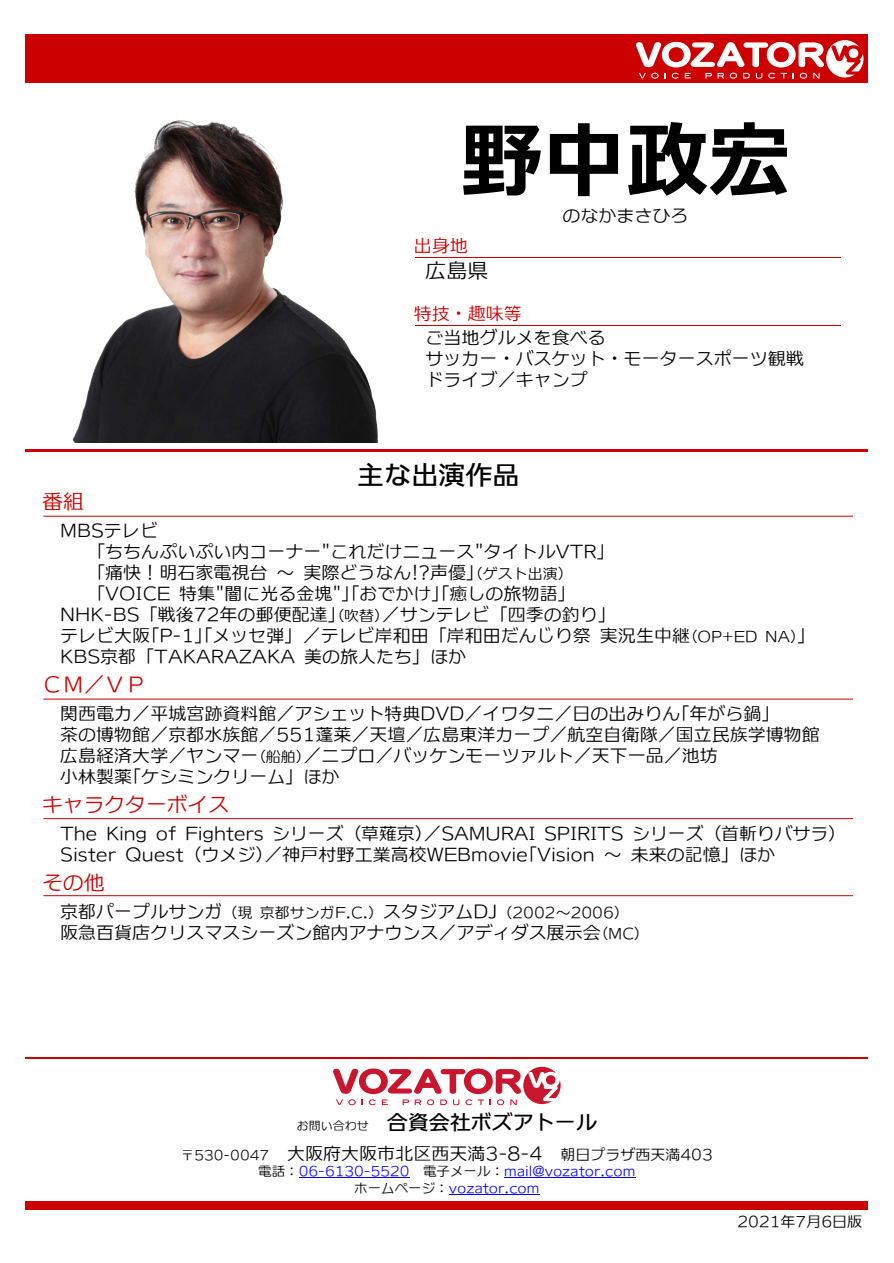
<style>
.page{position:relative;width:894px;height:1263px;background:#fff}
.page>*{position:absolute;margin:0;border:0;box-sizing:border-box;transform-origin:0 0}
.t1{font:82.5px "TA Universal Line DSP E";color:#000}
.t2{font:27px "TA Universal Line DSP D";color:#000}
.t3{font:21px "TA Universal Line DSP L";letter-spacing:-.01em;color:#c00}
.t4{font:21px "TA Universal Line DSP D";color:#000}
.t5{font:21px "TA Universal Line DSP L";color:#000}
.t6{font:18px/21px "TA Universal Line DSP L";color:#000}
.t7{font:18px "TA Universal Line DSP L";color:#c00}
.t8{font:15px "TA Universal Line DSP L";color:#000}
.t9{font:13.5px/16.5px "TA Universal Line DSP L";color:#00f;text-align:center}
.s1{font-size:15px}
.s2{font-size:18px}
.s3{font-family:"TA Universal Line DSP L";font-size:12px}
.s4{font-size:13.5px}
.s5{color:#000}
</style>
<div class="page">
<div style="left:26px;top:34px;width:841px;height:49px;background:#c00"></div>
<svg style="left:636px;top:40px;width:227px;height:39px"></svg>
<div style="left:26px;top:1202px;width:841px;height:8px;background:#c00"></div>
<hr style="left:26px;top:1057px;width:841px;height:2px;background:#c00">
<hr style="left:26px;top:449px;width:841px;height:2px;background:#c00">
<hr style="left:414px;top:325px;width:426px;height:1px;background:#c00">
<hr style="left:414px;top:257px;width:426px;height:1px;background:#c00">
<svg style="left:333px;top:1067px;width:227px;height:38px"></svg>
<hr style="left:299px;top:1177px;width:110px;height:1px;background:#00f">
<hr style="left:504px;top:1177px;width:131px;height:1px;background:#00f">
<hr style="left:448px;top:1194px;width:91px;height:1px;background:#00f">
<svg style="left:43px;top:515px;width:810px;height:2px;background:#e57f7f"></svg>
<svg style="left:43px;top:698px;width:810px;height:2px;background:#e57f7f"></svg>
<svg style="left:43px;top:818px;width:810px;height:1px"></svg>
<svg style="left:43px;top:895px;width:810px;height:1px"></svg>
<img style="left:72px;top:120px;width:306px;height:322px">
<h1 class="t1" style="left:460px;top:118px;width:331px">野中政宏</h1>
<p class="t6" style="left:562px;top:205px;width:128px">のなかまさひろ</p>
<p class="t5" style="left:425px;top:260px;width:65px">広島県</p>
<p class="t7" style="left:413px;top:236px;width:56px">出身地</p>
<p class="t7" style="left:413px;top:304px;width:110px">特技・趣味等</p>
<p class="t6" style="left:425px;top:327px;width:380px">ご当地グルメを食べる<br>サッカー・バスケット・モータースポーツ観戦ドライブ／キャンプ</p>
<h2 class="t2" style="left:357px;top:461px;width:164px">主な出演作品</h2>
<p class="t3" style="left:42px;top:490px;width:43px">番組</p>
<p class="t6" style="left:60px;top:520px;width:99px">MBSテレビ</p>
<p class="t6" style="left:96px;top:541px;width:511px">｢ちちんぷいぷい内コーナー"これだけニュース"タイトルVTR｣</p>
<p class="t6" style="left:96px;top:562px;width:470px">｢痛快！明石家電視台～実際どうなん!?声優｣<span class="s1">(ゲスト出演)</span></p>
<p class="t6" style="left:96px;top:583px;width:472px">｢VOICE 特集"闇に光る金塊"｣｢おでかけ｣｢癒しの旅物語｣</p>
<p class="t6" style="left:60px;top:604px;width:548px">NHK-BS ｢戦後72年の郵便配達｣<span class="s1">(吹替)</span>／サンテレビ｢四季の釣り｣</p>
<p class="t6" style="left:60px;top:625px;width:747px">テレビ大阪｢P-1｣｢メッセ弾｣／テレビ岸和田｢岸和田だんじり祭実況生中継<span class="s1">(OP+ED NA)</span>｣</p>
<p class="t6" style="left:60px;top:646px;width:407px">KBS京都｢TAKARAZAKA 美の旅人たち｣ほか</p>
<p class="t3" style="left:42px;top:673px;width:105px">ＣＭ／ＶＰ</p>
<p class="t6" style="left:60px;top:703px;width:760px">関西電力／平城宮跡資料館／アシェット特典DVD／イワタニ／日の出みりん｢年がら鍋｣<br>茶の博物館／京都水族館／551蓬莱／天壇／広島東洋カープ／航空自衛隊／国立民族学博物館広島経済大学／ヤンマー<span class="s1">(船舶)</span>／ニプロ／バッケンモーツァルト／天下一品／池坊<br>小林製薬｢ケシミンクリーム｣ほか</p>
<p class="t3" style="left:42px;top:793px;width:188px">キャラクターボイス</p>
<p class="t6" style="left:60px;top:823px;width:778px">The King of Fighters シリーズ (草薙京)／SAMURAI SPIRITS シリーズ (首斬りバサラ)<br>Sister Quest (ウメジ)／神戸村野工業高校WEBmovie｢Vision ～未来の記憶｣ほか</p>
<p class="t3" style="left:42px;top:871px;width:64px">その他</p>
<p class="t8" style="left:60px;top:905px;width:570px"><span class="s2">京都パープルサンガ</span>（現京都サンガF.C.）<span class="s2">スタジアムDJ</span>（2002～2006）</p>
<p class="t6" style="left:60px;top:922px;width:582px">阪急百貨店クリスマスシーズン館内アナウンス／アディダス展示会<span class="s1">(MC)</span></p>
<p class="t4" style="left:296px;top:1111px;width:302px"><span class="s3">お問い合わせ</span> 合資会社ボズアトール</p>
<p class="t6" style="left:181px;top:1142px;width:533px"><span class="s4">〒530-0047</span> 大阪府大阪市北区西天満3-8-4 <span class="s1">朝日プラザ西天満403</span></p>
<p class="t9" style="left:258px;top:1163px;width:378px"><span class="s5">電話：</span>06-6130-5520 <span class="s5">電子メール：</span>mail@vozator.com<span class="s5">ホームページ：</span>vozator.com</p>
<p class="t8" style="left:737px;top:1214px;width:126px">2021年7月6日版</p>
</div>
